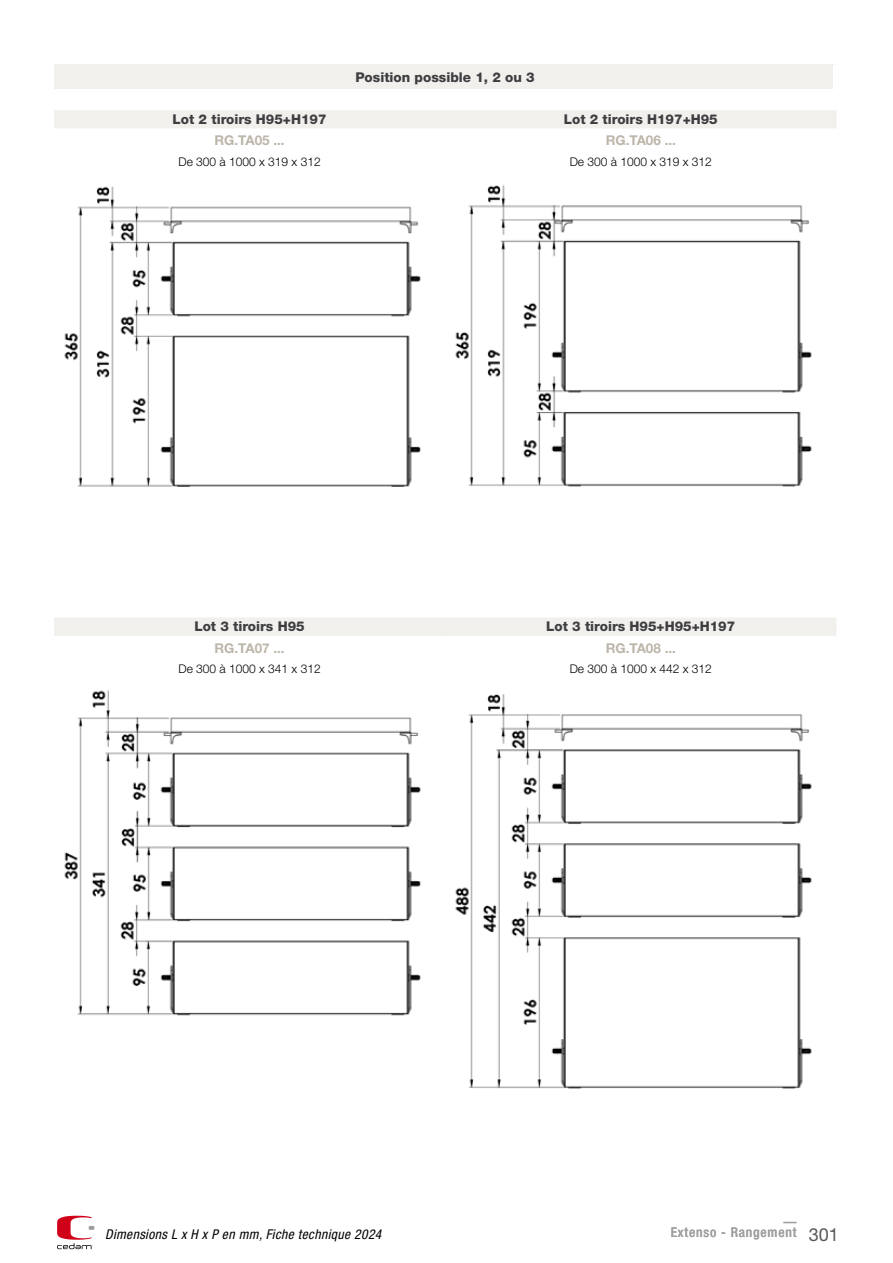
<style>
.page{position:relative;width:893px;height:1263px;background:#fff}
.page>*{position:absolute;margin:0;border:0;box-sizing:border-box;transform-origin:0 0}
.t1{font:800 13.5px "Helvetica Neue LT Std";color:#3e3d40}
.t2{font:700 13.5px "Helvetica Neue LT Std";color:#bcb5a9}
.t3{font:italic condensed 13.5px "Helvetica Neue LT Std";letter-spacing:.03em;color:#000}
.t4{font:500 condensed 13.5px "Helvetica Neue LT Std";letter-spacing:.06em;color:#9ea0a2}
.t5{font:300 12px "Helvetica Neue LT Std";color:#000}
.s1{font-weight:400;font-stretch:normal;font-size:18px;color:#58585a}
</style>
<div class="page">
<svg style="left:57px;top:1216px;width:37px;height:33px"></svg>
<svg style="left:783px;top:1222px;width:13px;height:1px"></svg>
<div style="left:54px;top:617px;width:782px;height:19px;background:#f2f0ed"></div>
<img style="left:64px;top:690px;width:357px;height:326px">
<img style="left:455px;top:694px;width:357px;height:395px">
<div style="left:54px;top:110px;width:782px;height:18px;background:#f2f0ed"></div>
<img style="left:64px;top:186px;width:357px;height:301px">
<img style="left:455px;top:185px;width:357px;height:302px">
<div style="left:54px;top:65px;width:782px;height:24px;background:#f2f0ed"></div>
<div style="left:833px;top:65px;width:6px;height:24px;background:#fff"></div>
<p class="t1" style="left:355px;top:69px;width:181px">Position possible 1, 2 ou 3</p>
<p class="t1" style="left:173px;top:111px;width:155px">Lot 2 tiroirs H95+H197</p>
<p class="t1" style="left:564px;top:111px;width:155px">Lot 2 tiroirs H197+H95</p>
<p class="t2" style="left:214px;top:132px;width:72px">RG.TA05 ...</p>
<p class="t2" style="left:606px;top:132px;width:72px">RG.TA06 ...</p>
<p class="t5" style="left:178px;top:154px;width:144px">De 300 à 1000 x 319 x 312</p>
<p class="t5" style="left:570px;top:154px;width:144px">De 300 à 1000 x 319 x 312</p>
<p class="t1" style="left:194px;top:619px;width:112px">Lot 3 tiroirs H95</p>
<p class="t1" style="left:546px;top:619px;width:191px">Lot 3 tiroirs H95+H95+H197</p>
<p class="t2" style="left:214px;top:639px;width:72px">RG.TA07 ...</p>
<p class="t2" style="left:606px;top:639px;width:72px">RG.TA08 ...</p>
<p class="t5" style="left:178px;top:662px;width:144px">De 300 à 1000 x 341 x 312</p>
<p class="t5" style="left:570px;top:662px;width:144px">De 300 à 1000 x 442 x 312</p>
<p class="t3" style="left:105px;top:1227px;width:278px">Dimensions L x H x P en mm, Fiche technique 2024</p>
<p class="t4" style="left:671px;top:1224px;width:170px">Extenso - Rangement <span class="s1">301</span></p>
</div>
